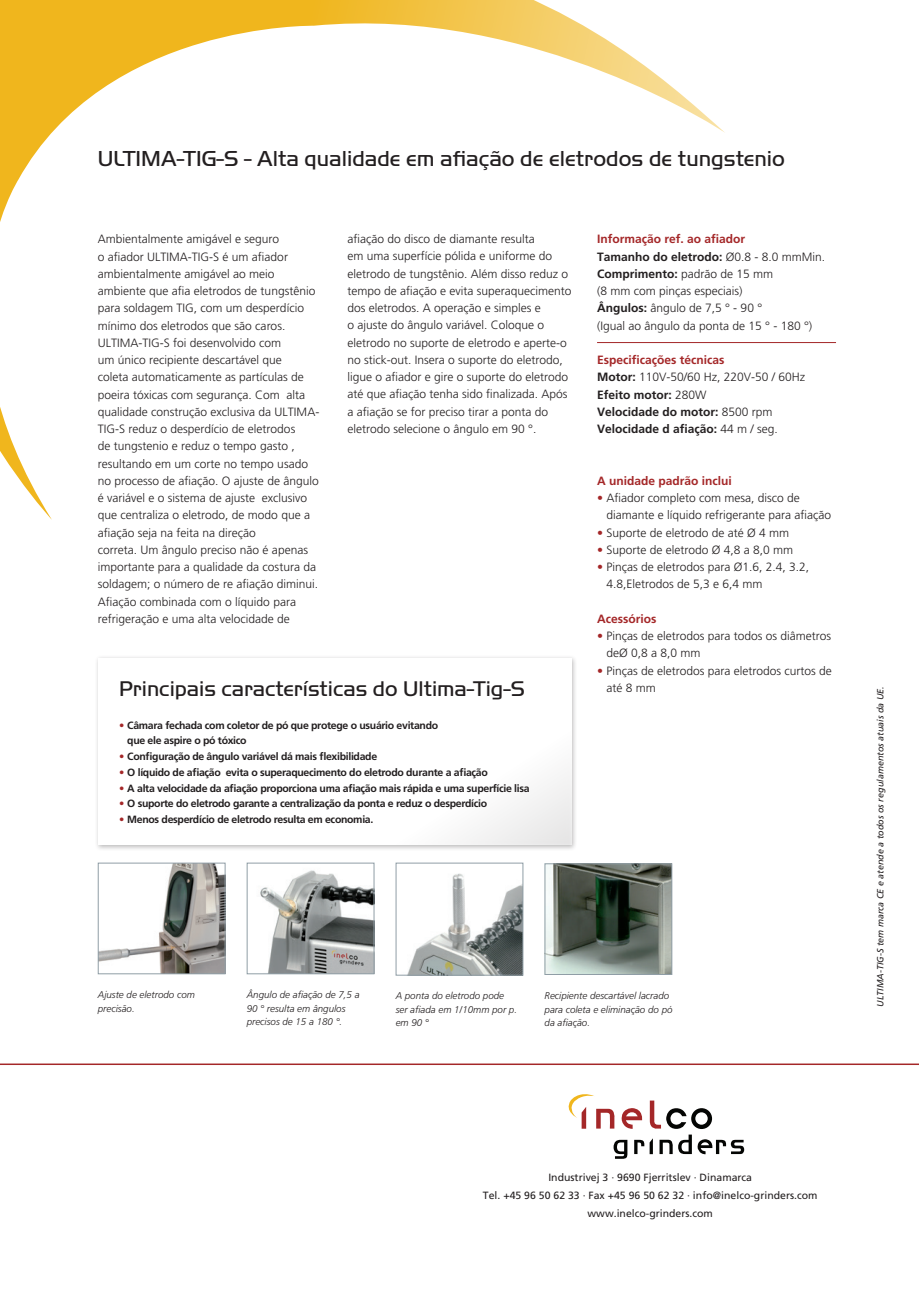
<style>
.page{position:relative;width:919px;height:1289px;background:#fff}
.page>*{position:absolute;margin:0;border:0;box-sizing:border-box;transform-origin:0 0}
.t1{font:300 22.5px "Handel Gothic";color:#231f20}
.t2{font:300 22.05px "Handel Gothic";color:#231f20}
.t3{font:300 12px/17.2px "Frutiger";color:#231f20}
.t4{font:700 12px/17.2px "Frutiger";color:#231f20}
.t5{font:700 12px "Frutiger";color:#a42728}
.t6{font:700 10.5px/15.8px "Frutiger";letter-spacing:-.03em;color:#231f20}
.t7{font:10.5px/18px "Frutiger";color:#231f20;text-align:center}
.t8{font:italic 300 9.75px/13.5px "Frutiger";color:#231f20}
.t9{font:italic 9px "Frutiger";color:#231f20}
.s1{color:#a42728}
.s2{font-weight:700;color:#a42728}
.s3{font-weight:700}
.s4{font-weight:300}
</style>
<div class="page">
<svg style="left:649px;top:1100px;width:63px;height:28px"></svg>
<svg style="left:568px;top:1094px;width:75px;height:34px"></svg>
<svg style="left:613px;top:1139px;width:14px;height:19px"></svg>
<svg style="left:634px;top:1138px;width:19px;height:16px"></svg>
<svg style="left:659px;top:1134px;width:85px;height:20px"></svg>
<hr style="left:0;top:1063px;width:918px;height:1px;background:#a42728">
<svg style="left:0;top:0;width:725px;height:520px"></svg>
<hr style="left:597px;top:342px;width:239px;height:1px;background:#a42728">
<div style="left:95px;top:654px;width:482px;height:196px;background:#231f20;opacity:.3"></div>
<div style="left:98px;top:657px;width:473px;height:187px;background:#fff"></div>
<img style="left:546px;top:865px;width:124px;height:107px">
<div style="left:544px;top:863px;width:128px;height:111px;border:1px solid #909ea6"></div>
<img style="left:260px;top:870px;width:112px;height:102px">
<div style="left:247px;top:862px;width:127px;height:112px;border:1px solid #909ea6"></div>
<img style="left:100px;top:864px;width:123px;height:108px">
<div style="left:98px;top:862px;width:127px;height:112px;border:1px solid #909ea6"></div>
<img style="left:408px;top:873px;width:113px;height:100px">
<div style="left:395px;top:862px;width:128px;height:113px;border:1px solid #909ea6"></div>
<h1 class="t1" style="left:98px;top:145px;width:688px">ULTIMA-TIG-S - Alta qualidade em afiação de eletrodos de tungstenio</h1>
<p class="t3" style="left:98px;top:230px;width:223px">Ambientalmente amigável e seguro<br>o afiador ULTIMA-TIG-S é um afiador ambientalmente amigável ao meio ambiente que afia eletrodos de tungstênio para soldagem TIG, com um desperdício mínimo dos eletrodos que são caros.<br>ULTIMA-TIG-S foi desenvolvido com<br>um único recipiente descartável que<br>coleta automaticamente as partículas de poeira tóxicas com segurança. Com alta qualidade construção exclusiva da ULTIMA-TIG-S reduz o desperdício de eletrodos<br>de tungstenio e reduz o tempo gasto , resultando em um corte no tempo usado no processo de afiação. O ajuste de ângulo é variável e o sistema de ajuste exclusivo que centraliza o eletrodo, de modo que a afiação seja na feita na direção<br>correta. Um ângulo preciso não é apenas importante para a qualidade da costura da soldagem; o número de re afiação diminui.<br>Afiação combinada com o líquido para refrigeração e uma alta velocidade de</p>
<p class="t3" style="left:347px;top:230px;width:225px">afiação do disco de diamante resulta<br>em uma superfície pólida e uniforme do eletrodo de tungstênio. Além disso reduz o tempo de afiação e evita superaquecimento dos eletrodos. A operação e simples e<br>o ajuste do ângulo variável. Coloque o eletrodo no suporte de eletrodo e aperte-o no stick-out. Insera o suporte do eletrodo, ligue o afiador e gire o suporte do eletrodo até que afiação tenha sido finalizada. Após a afiação se for preciso tirar a ponta do eletrodo selecione o ângulo em 90 °.</p>
<h2 class="t2" style="left:119px;top:675px;width:407px">Principais características do Ultima-Tig-S</h2>
<p class="t6" style="left:127px;top:717px;width:312px;text-indent:-8px"><span class="s1">•</span> Câmara fechada com coletor de pó que protege o usuário evitando que ele aspire o pó tóxico</p>
<p class="t6" style="left:119px;top:748px;width:259px"><span class="s1">•</span> Configuração de ângulo variável dá mais flexibilidade</p>
<p class="t6" style="left:119px;top:764px;width:370px"><span class="s1">•</span> O líquido de afiação evita o superaquecimento do eletrodo durante a afiação</p>
<p class="t6" style="left:119px;top:780px;width:412px"><span class="s1">•</span> A alta velocidade da afiação proporciona uma afiação mais rápida e uma superfície lisa</p>
<p class="t6" style="left:119px;top:795px;width:369px"><span class="s1">•</span> O suporte do eletrodo garante a centralização da ponta e reduz o desperdício</p>
<p class="t6" style="left:119px;top:811px;width:256px"><span class="s1">•</span> Menos desperdício de eletrodo resulta em economia.</p>
<p class="t3" style="left:597px;top:230px;width:230px"><span class="s2">Informação ref. ao afiador<br></span><span class="s3">Tamanho do eletrodo:</span> Ø0.8 - 8.0 mmMin.<br><span class="s3">Comprimento:</span> padrão de 15 mm<br>(8 mm com pinças especiais)<br><span class="s3">Ângulos:</span> ângulo de 7,5 ° - 90 °<br>(Igual ao ângulo da ponta de 15 ° - 180 °)</p>
<p class="t4" style="left:597px;top:351px;width:210px"><span class="s1">Especificações técnicas<br></span>Motor: <span class="s4">110V-50/60 Hz, 220V-50 / 60Hz<br></span>Efeito motor: <span class="s4">280W<br></span>Velocidade do motor: <span class="s4">8500 rpm<br></span>Velocidade d afiação: <span class="s4">44 m / seg.</span></p>
<p class="t5" style="left:597px;top:473px;width:136px">A unidade padrão inclui</p>
<p class="t3" style="left:606px;top:489px;width:226px;text-indent:-9px"><span class="s1">•</span> Afiador completo com mesa, disco de diamante e líquido refrigerante para afiação</p>
<p class="t3" style="left:597px;top:524px;width:194px"><span class="s1">•</span> Suporte de eletrodo de até Ø 4 mm</p>
<p class="t3" style="left:597px;top:541px;width:198px"><span class="s1">•</span> Suporte de eletrodo Ø 4,8 a 8,0 mm</p>
<p class="t3" style="left:606px;top:558px;width:204px;text-indent:-9px"><span class="s1">•</span> Pinças de eletrodos para Ø1.6, 2.4, 3.2,<br>4.8,Eletrodos de 5,3 e 6,4 mm</p>
<p class="t5" style="left:597px;top:611px;width:61px">Acessórios</p>
<p class="t3" style="left:606px;top:627px;width:226px;text-indent:-9px"><span class="s1">•</span> Pinças de eletrodos para todos os diâmetros deØ 0,8 a 8,0 mm</p>
<p class="t3" style="left:606px;top:662px;width:227px;text-indent:-9px"><span class="s1">•</span> Pinças de eletrodos para eletrodos curtos de até 8 mm</p>
<p class="t8" style="left:247px;top:987px;width:114px">Ângulo de afiação de 7,5 a<br>90 ° resulta em ângulos precisos de 15 a 180 °.</p>
<p class="t8" style="left:98px;top:987px;width:98px">Ajuste de eletrodo com precisão.</p>
<p class="t8" style="left:395px;top:989px;width:123px">A ponta do eletrodo pode ser afiada em 1/10mm por p. em 90 °</p>
<p class="t8" style="left:544px;top:989px;width:129px">Recipiente descartável lacrado para coleta e eliminação do pó da afiação.</p>
<p class="t9" style="left:875px;top:1006px;width:322px;rotate:-90deg">ULTIMA-TIG-S tem marca CE e atende a todos os regulamentos atuais da UE.</p>
<p class="t7" style="left:483px;top:1168px;width:336px">Industrivej 3 · 9690 Fjerritslev · Dinamarca<br>Tel. +45 96 50 62 33 · Fax +45 96 50 62 32 · info@inelco-grinders.com www.inelco-grinders.com</p>
</div>
